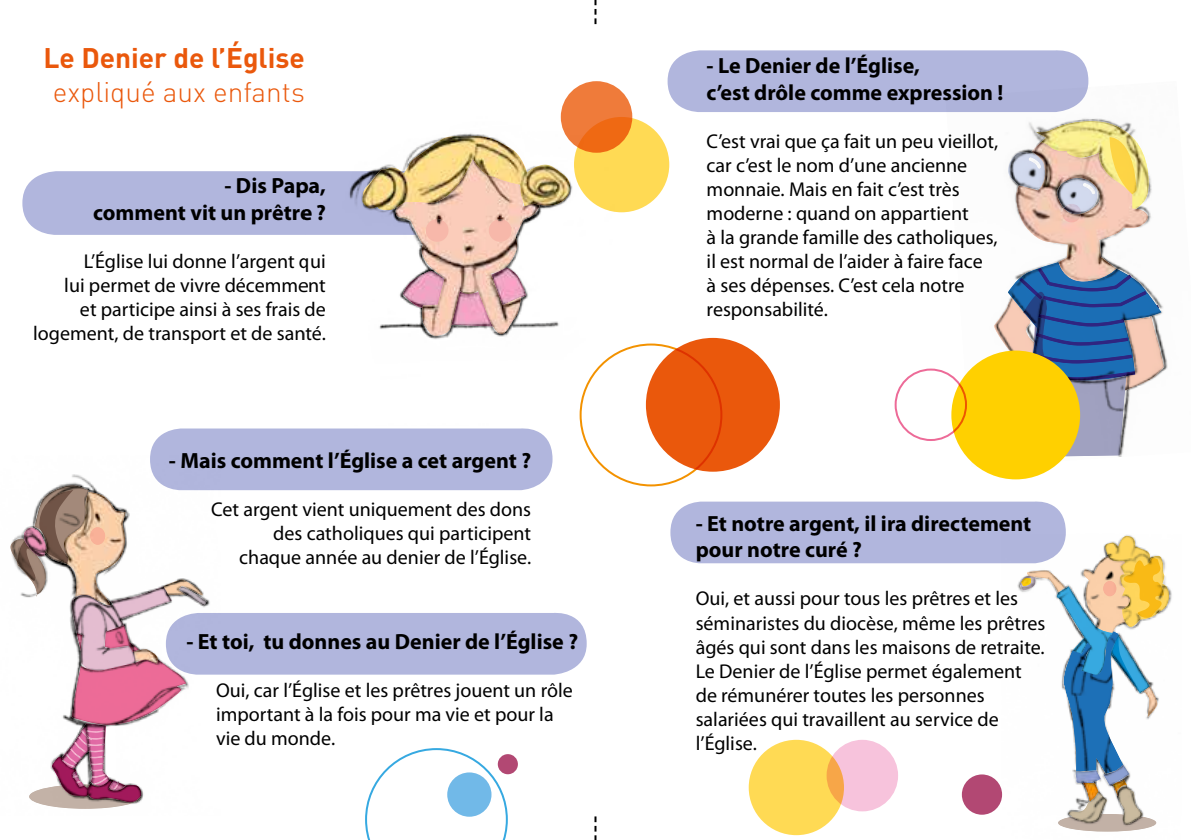
<style>
.page{position:relative;width:1191px;height:840px;background:#fff}
.page>*{position:absolute;margin:0;border:0;box-sizing:border-box;transform-origin:0 0}
.t1{font:700 28px "DIN Pro";color:#ea580c}
.t2{font:300 28px "DIN Pro";color:#ea580c}
.t3{font:700 22px/26.4px "Myriad Pro";color:#000}
.t4{font:20px/24px "Myriad Pro";color:#000}
</style>
<div class="page">
<svg style="left:994px;top:121px;width:170px;height:335px"></svg>
<svg style="left:594px;top:0;width:2px;height:24px"></svg>
<svg style="left:594px;top:816px;width:2px;height:23px"></svg>
<img style="left:1059px;top:825px;width:96px;height:6px">
<div style="left:646px;top:338px;width:134px;height:133px;background:#ea580c;border-radius:50%"></div>
<div style="left:574px;top:117px;width:95px;height:95px;background:#ffda54;border-radius:50%"></div>
<div style="left:748px;top:739px;width:96px;height:95px;background:#ffda54;border-radius:50%"></div>
<div style="left:667px;top:50px;width:421px;height:62px;background:#b1b6dd"></div>
<svg style="left:670px;top:501px;width:500px;height:324px"></svg>
<div style="left:951px;top:350px;width:129px;height:129px;background:#ffd000;border-radius:50%"></div>
<div style="left:894px;top:368px;width:73px;height:73px;border:2px solid #ed6b98;border-radius:50%"></div>
<svg style="left:10px;top:426px;width:576px;height:413px"></svg>
<div style="left:22px;top:171px;width:283px;height:64px;background:#b1b6dd"></div>
<img style="left:305px;top:81px;width:328px;height:344px">
<img style="left:394px;top:210px;width:146px;height:125px">
<img style="left:426px;top:219px;width:22px;height:23px;border-radius:11px">
<img style="left:489px;top:219px;width:22px;height:23px;border-radius:11px">
<img style="left:360px;top:136px;width:212px;height:74px">
<h1 class="t1" style="left:43px;top:39px;width:263px">Le Denier de l’Église</h1>
<h1 class="t2" style="left:53px;top:73px;width:253px">expliqué aux enfants</h1>
<p class="t3" style="left:93px;top:173px;width:234px;text-align:right">- Dis Papa,<br>comment vit un prêtre ?</p>
<p class="t4" style="left:33px;top:249px;width:294px;text-align:right">L’Église lui donne l’argent qui<br>lui permet de vivre décemment<br>et participe ainsi à ses frais de logement, de transport et de santé.</p>
<p class="t3" style="left:169px;top:447px;width:364px">- Mais comment l’Église a cet argent ?</p>
<p class="t4" style="left:211px;top:497px;width:321px;text-align:right">Cet argent vient uniquement des dons des catholiques qui participent chaque année au denier de l’Église.</p>
<p class="t3" style="left:186px;top:628px;width:393px">- Et toi, tu donnes au Denier de l’Église ?</p>
<p class="t4" style="left:216px;top:678px;width:358px">Oui, car l’Église et les prêtres jouent un rôle important à la fois pour ma vie et pour la vie du monde.</p>
<p class="t3" style="left:706px;top:53px;width:298px">- Le Denier de l’Église,<br>c’est drôle comme expression !</p>
<p class="t4" style="left:706px;top:129px;width:293px">C’est vrai que ça fait un peu vieillot, car c’est le nom d’une ancienne monnaie. Mais en fait c’est très moderne : quand on appartient<br>à la grande famille des catholiques, il est normal de l’aider à faire face<br>à ses dépenses. C’est cela notre responsabilité.</p>
<p class="t3" style="left:695px;top:510px;width:337px">- Et notre argent, il ira directement pour notre curé ?</p>
<p class="t4" style="left:695px;top:586px;width:351px">Oui, et aussi pour tous les prêtres et les séminaristes du diocèse, même les prêtres âgés qui sont dans les maisons de retraite.<br>Le Denier de l’Église permet également de rémunérer toutes les personnes salariées qui travaillent au service de l’Église.</p>
</div>
